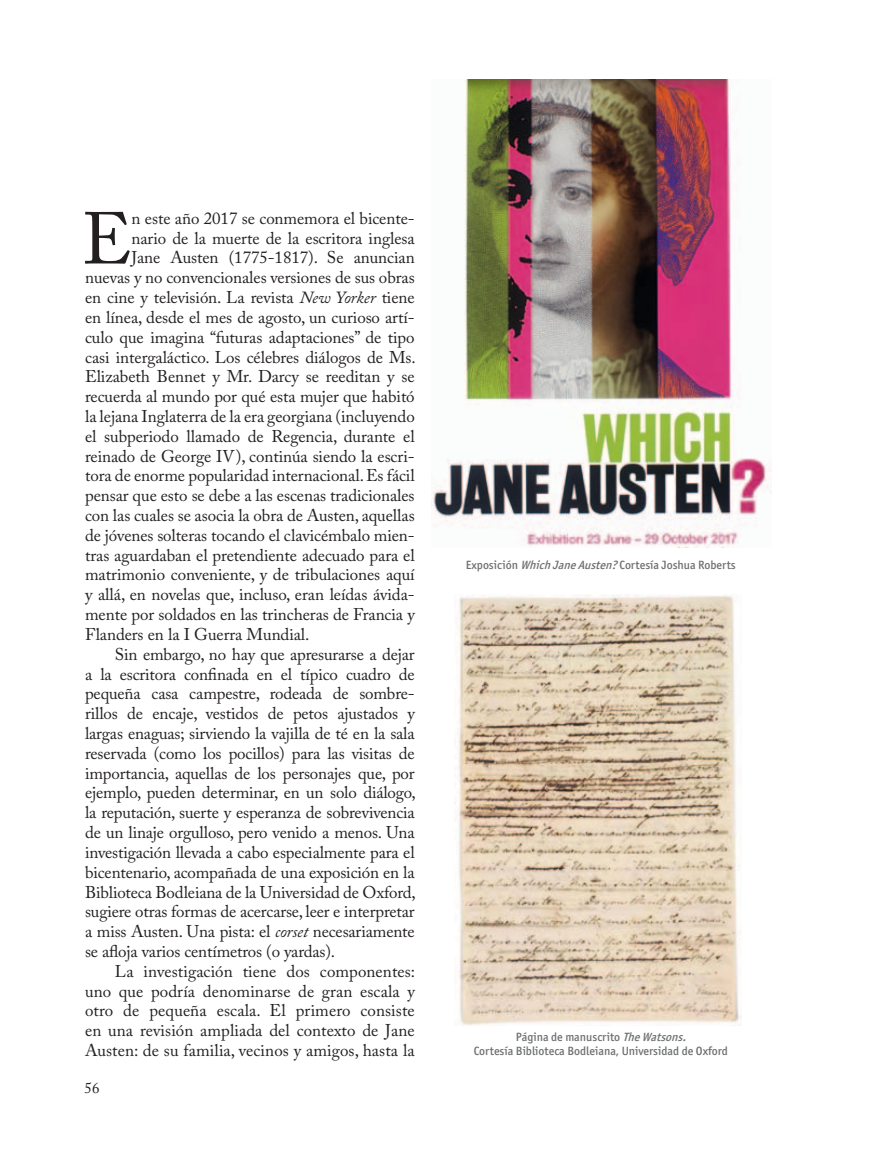
<style>
.page{position:relative;width:872px;height:1149px;background:#fff}
.page>*{position:absolute;margin:0;border:0;box-sizing:border-box;transform-origin:0 0}
.t1{font:72.6px "Adobe Caslon Pro";color:#231f20}
.t2{font:16.95px "Adobe Caslon Pro";letter-spacing:-.005em;color:#231f20}
.t3{font:15px "Adobe Caslon Pro";color:#231f20}
.t4{font:500 12px/14.4px "Officina Sans ITC";color:#6d6f71;text-align:center}
.s1{font-style:italic}
</style>
<div class="page">
<img style="left:432px;top:79px;width:339px;height:468px">
<img style="left:454px;top:594px;width:287px;height:431px">
<h1 class="t1" style="left:82px;top:196px;width:52px">E</h1>
<p class="t2" style="left:131px;top:208px;width:285px">n este año 2017 se conmemora el bicente-</p>
<p class="t2" style="left:131px;top:228px;width:285px">nario de la muerte de la escritora inglesa</p>
<p class="t2" style="left:131px;top:247px;width:285px">Jane Austen (1775-1817). Se anuncian</p>
<p class="t2" style="left:85px;top:267px;width:331px">nuevas y no convencionales versiones de sus obras</p>
<p class="t2" style="left:85px;top:287px;width:331px">en cine y televisión. La revista <span class="s1">New Yorker</span> tiene</p>
<p class="t2" style="left:85px;top:307px;width:331px">en línea, desde el mes de agosto, un curioso artí-</p>
<p class="t2" style="left:85px;top:327px;width:331px">culo que imagina “futuras adaptaciones” de tipo</p>
<p class="t2" style="left:85px;top:346px;width:332px">casi intergaláctico. Los célebres diálogos de Ms.</p>
<p class="t2" style="left:85px;top:366px;width:331px">Elizabeth Bennet y Mr. Darcy se reeditan y se</p>
<p class="t2" style="left:85px;top:386px;width:331px">recuerda al mundo por qué esta mujer que habitó</p>
<p class="t2" style="left:85px;top:406px;width:331px">la lejana Inglaterra de la era georgiana (incluyendo</p>
<p class="t2" style="left:85px;top:426px;width:331px">el subperiodo llamado de Regencia, durante el</p>
<p class="t2" style="left:85px;top:445px;width:331px">reinado de George IV), continúa siendo la escri-</p>
<p class="t2" style="left:85px;top:465px;width:331px">tora de enorme popularidad internacional. Es fácil</p>
<p class="t2" style="left:85px;top:485px;width:331px">pensar que esto se debe a las escenas tradicionales</p>
<p class="t2" style="left:85px;top:505px;width:331px">con las cuales se asocia la obra de Austen, aquellas</p>
<p class="t2" style="left:85px;top:525px;width:331px">de jóvenes solteras tocando el clavicémbalo mien-</p>
<p class="t2" style="left:85px;top:544px;width:331px">tras aguardaban el pretendiente adecuado para el</p>
<p class="t2" style="left:85px;top:564px;width:331px">matrimonio conveniente, y de tribulaciones aquí</p>
<p class="t2" style="left:85px;top:584px;width:331px">y allá, en novelas que, incluso, eran leídas ávida-</p>
<p class="t2" style="left:85px;top:604px;width:331px">mente por soldados en las trincheras de Francia y</p>
<p class="t2" style="left:85px;top:624px;width:226px">Flanders en la I Guerra Mundial.</p>
<p class="t2" style="left:115px;top:643px;width:301px">Sin embargo, no hay que apresurarse a dejar</p>
<p class="t2" style="left:85px;top:663px;width:331px">a la escritora confinada en el típico cuadro de</p>
<p class="t2" style="left:85px;top:683px;width:331px">pequeña casa campestre, rodeada de sombre-</p>
<p class="t2" style="left:85px;top:703px;width:331px">rillos de encaje, vestidos de petos ajustados y</p>
<p class="t2" style="left:85px;top:723px;width:331px">largas enaguas; sirviendo la vajilla de té en la sala</p>
<p class="t2" style="left:85px;top:742px;width:331px">reservada (como los pocillos) para las visitas de</p>
<p class="t2" style="left:85px;top:762px;width:331px">importancia, aquellas de los personajes que, por</p>
<p class="t2" style="left:85px;top:782px;width:332px">ejemplo, pueden determinar, en un solo diálogo,</p>
<p class="t2" style="left:85px;top:802px;width:331px">la reputación, suerte y esperanza de sobrevivencia</p>
<p class="t2" style="left:85px;top:822px;width:331px">de un linaje orgulloso, pero venido a menos. Una</p>
<p class="t2" style="left:85px;top:841px;width:331px">investigación llevada a cabo especialmente para el</p>
<p class="t2" style="left:85px;top:861px;width:331px">bicentenario, acompañada de una exposición en la</p>
<p class="t2" style="left:85px;top:881px;width:332px">Biblioteca Bodleiana de la Universidad de Oxford,</p>
<p class="t2" style="left:85px;top:901px;width:331px">sugiere otras formas de acercarse, leer e interpretar</p>
<p class="t2" style="left:85px;top:921px;width:331px">a miss Austen. Una pista: el <span class="s1">corset</span> necesariamente</p>
<p class="t2" style="left:85px;top:940px;width:251px">se afloja varios centímetros (o yardas).</p>
<p class="t2" style="left:115px;top:960px;width:302px">La investigación tiene dos componentes:</p>
<p class="t2" style="left:85px;top:980px;width:331px">uno que podría denominarse de gran escala y</p>
<p class="t2" style="left:85px;top:1000px;width:331px">otro de pequeña escala. El primero consiste</p>
<p class="t2" style="left:85px;top:1020px;width:331px">en una revisión ampliada del contexto de Jane</p>
<p class="t2" style="left:85px;top:1039px;width:331px">Austen: de su familia, vecinos y amigos, hasta la</p>
<p class="t4" style="left:474px;top:1029px;width:256px">Página de manuscrito <span class="s1">TheWatsons.<br></span>Cortesía Biblioteca Bodleiana, Universidad de Oxford</p>
<p class="t4" style="left:466px;top:558px;width:271px">Exposición <span class="s1">WhichJaneAusten?</span>Cortesía Joshua Roberts</p>
<p class="t3" style="left:84px;top:1078px;width:16px">56</p>
</div>
